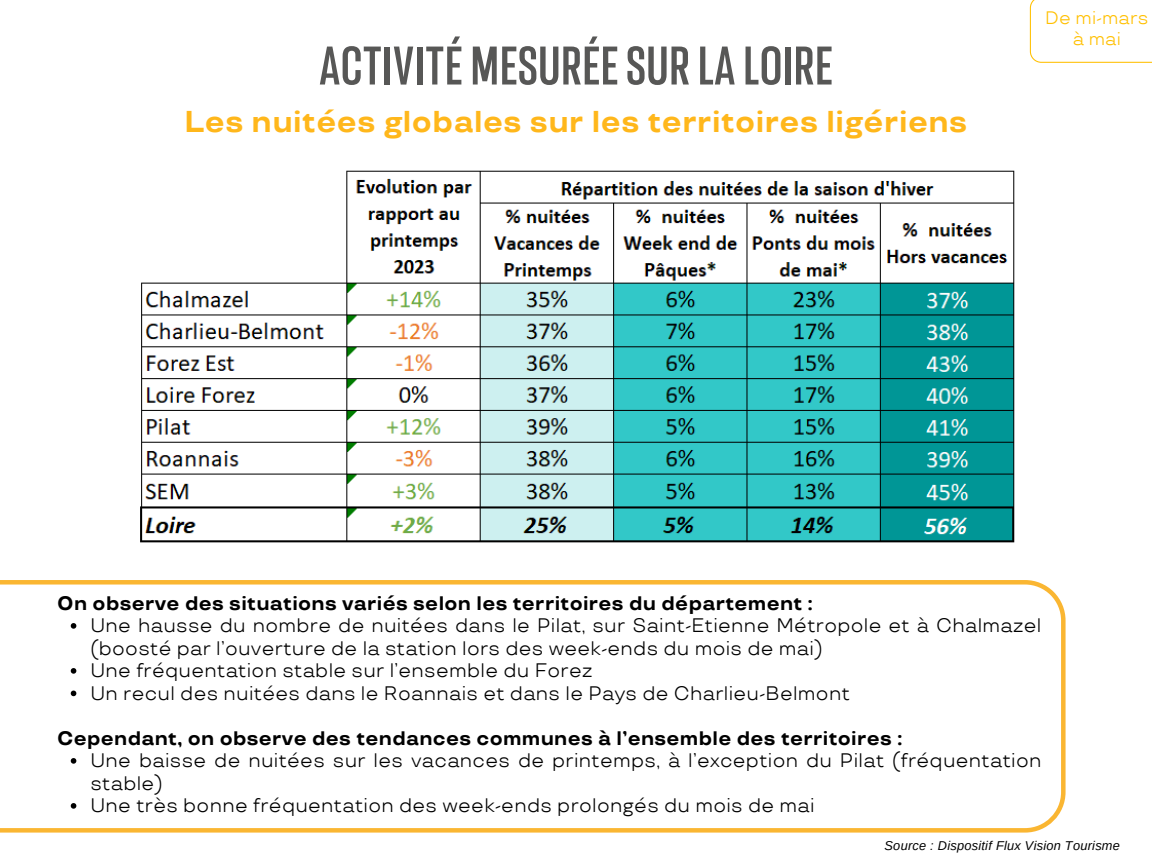
<style>
.page{position:relative;width:1152px;height:864px;background:#fff}
.page>*{position:absolute;margin:0;border:0;box-sizing:border-box;transform-origin:0 0}
.t1{font:700 condensed 57.6px "Resolve";letter-spacing:.02em;color:#575756}
.t2{font:700 30px "TT Travels";letter-spacing:.015em;color:#ffb71b}
.t3{font:19.5px/22.5px "TT Travels";letter-spacing:.015em;color:#000}
.t4{font:700 19.5px "TT Travels";letter-spacing:.015em;color:#000}
.t5{font:18px/21.3px "TT Travels";letter-spacing:.01em;color:#ffc000;text-align:center}
.t6{font:italic 12.75px "Arimo";letter-spacing:.02em;color:#000}
</style>
<div class="page">
<img style="left:140px;top:170px;width:875px;height:373px">
<svg style="left:0;top:580px;width:1065px;height:253px"></svg>
<svg style="left:71px;top:623px;width:5px;height:6px"></svg>
<svg style="left:71px;top:668px;width:5px;height:6px"></svg>
<svg style="left:71px;top:691px;width:5px;height:5px"></svg>
<svg style="left:71px;top:758px;width:5px;height:6px"></svg>
<svg style="left:71px;top:803px;width:5px;height:6px"></svg>
<svg style="left:1030px;top:0;width:122px;height:63px"></svg>
<h2 class="t1" style="left:320px;top:36px;width:514px">ACTIVITÉ MESURÉESURLALOIRE</h2>
<p class="t2" style="left:185px;top:105px;width:784px">Les nuitées globales sur les territoires ligériens</p>
<p class="t5" style="left:1045px;top:7px;width:105px">De mi-mars à mai</p>
<h3 class="t4" style="left:57px;top:592px;width:757px">On observe des situations variés selon les territoires du département :</h3>
<p class="t3" style="left:90px;top:615px;width:953px">Une hausse du nombre de nuitées dans le Pilat, sur Saint-Etienne Métropole et à Chalmazel (boosté par l’ouverture de la station lors des week-ends du mois de mai)</p>
<p class="t3" style="left:90px;top:660px;width:503px">Une fréquentation stable sur l’ensemble du Forez</p>
<p class="t3" style="left:90px;top:682px;width:761px">Un recul des nuitées dans le Roannais et dans le Pays de Charlieu-Belmont</p>
<h3 class="t4" style="left:57px;top:727px;width:846px">Cependant, on observe des tendances communes à l’ensemble des territoires :</h3>
<p class="t3" style="left:90px;top:750px;width:953px">Une baisse de nuitées sur les vacances de printemps, à l’exception du Pilat (fréquentation stable)</p>
<p class="t3" style="left:90px;top:795px;width:726px">Une très bonne fréquentation des week-ends prolongés du mois de mai</p>
<p class="t6" style="left:885px;top:839px;width:237px">Source : Dispositif Flux Vision Tourisme</p>
</div>
